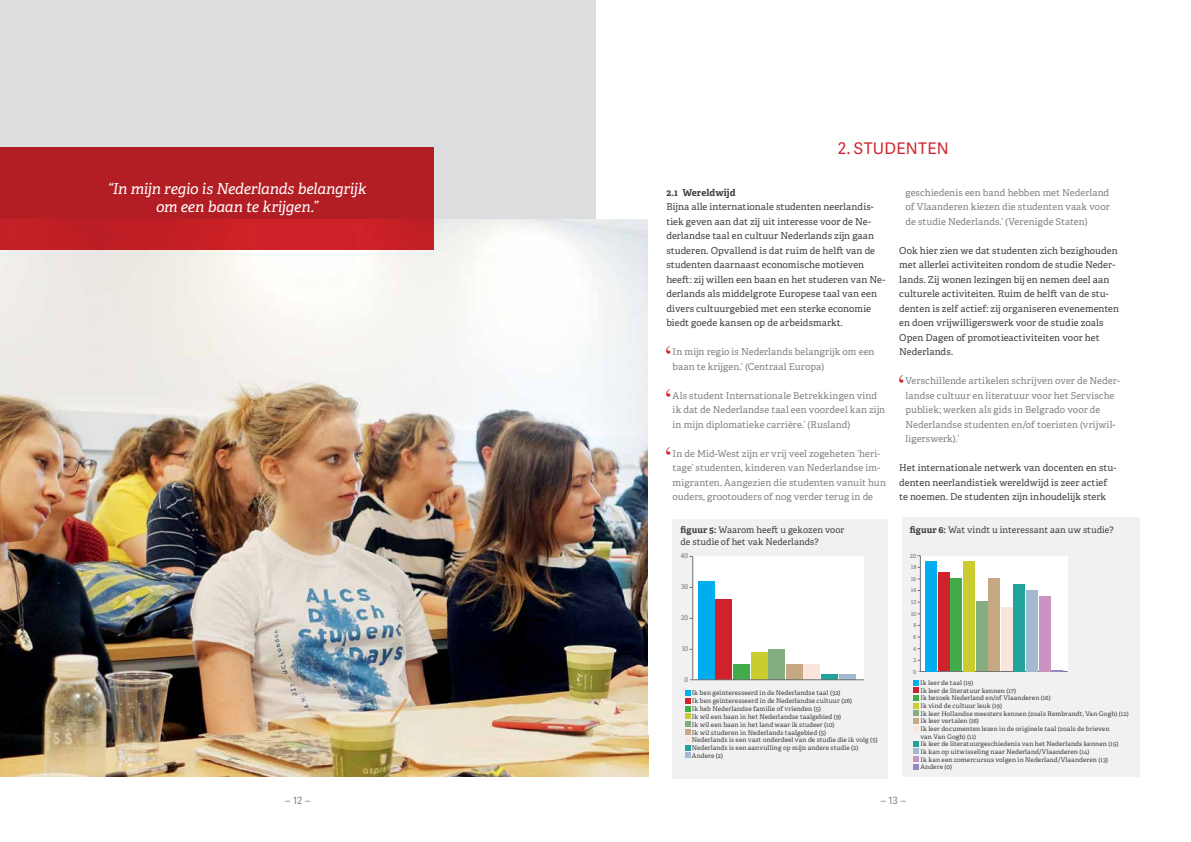
<style>
.page{position:relative;width:1191px;height:842px;background:#fff}
.page>*{position:absolute;margin:0;border:0;box-sizing:border-box;transform-origin:0 0}
.t1{font:29px "Times Ten";color:#d0222a}
.t2{font:16px "Adelle Sans";letter-spacing:.02em;color:#d0222a}
.t3{font:italic 15px/18px "Adelle PE";letter-spacing:-.015em;color:#fff;text-align:center}
.t4{font:10px "Adelle Sans";color:#808284}
.t5{font:9.5px/14.5px "Adelle PE";letter-spacing:.005em;color:#404042}
.t6{font:9.5px/14.5px "Adelle PE";letter-spacing:.005em;color:#808284}
.t7{font:700 9.5px "Adelle PE";color:#404042}
.t8{font:9px/12px "Adelle PE";letter-spacing:.005em;color:#404042}
.t9{font:6.5px/7.8px "Adelle PE";letter-spacing:.015em;color:#404042}
.t10{font:6.5px "Adelle PE";color:#6d6e71}
.t11{font:6.4px/7.7px "Adelle PE";letter-spacing:.015em;color:#404042}
.t12{font:5.5px/11.6px "Adelle PE";letter-spacing:.015em;color:#6d6e71;text-align:right}
.s1{font-weight:700}
</style>
<div class="page">
<div style="left:0;top:0;width:595px;height:777px;background:#dcddde"></div>
<img style="left:0;top:219px;width:648px;height:558px">
<svg style="left:0;top:147px;width:434px;height:102px;background:#b81d24"></svg>
<div style="left:672px;top:519px;width:215px;height:260px;background:#f1f1f2"></div>
<div style="left:692px;top:556px;width:172px;height:123px;background:#fff"></div>
<div style="left:698px;top:581px;width:17px;height:98px;background:#00aeef"></div>
<div style="left:715px;top:599px;width:17px;height:80px;background:#d0222a"></div>
<div style="left:733px;top:664px;width:17px;height:15px;background:#40ad49"></div>
<div style="left:750px;top:652px;width:17px;height:27px;background:#cbcc2f"></div>
<div style="left:768px;top:649px;width:17px;height:30px;background:#84ae7f"></div>
<div style="left:786px;top:664px;width:16px;height:15px;background:#c6a982"></div>
<div style="left:803px;top:664px;width:17px;height:15px;background:#f9e5dc"></div>
<div style="left:821px;top:674px;width:17px;height:5px;background:#21a29b"></div>
<div style="left:838px;top:674px;width:17px;height:5px;background:#a5b8d1"></div>
<svg style="left:685px;top:690px;width:5px;height:68px"></svg>
<hr style="left:690px;top:679px;width:174px;height:1px;background:#6d6e71">
<hr style="left:692px;top:556px;width:1px;height:123px;background:#6d6e71">
<div style="left:902px;top:517px;width:238px;height:260px;background:#f1f1f2"></div>
<svg style="left:913px;top:680px;width:6px;height:51px"></svg>
<svg style="left:913px;top:741px;width:6px;height:28px"></svg>
<div style="left:920px;top:556px;width:147px;height:115px;background:#fff"></div>
<hr style="left:918px;top:671px;width:149px;height:1px;background:#6d6e71">
<div style="left:925px;top:561px;width:11px;height:110px;background:#00aeef"></div>
<div style="left:937px;top:573px;width:12px;height:98px;background:#d0222a"></div>
<div style="left:950px;top:578px;width:12px;height:93px;background:#40ad49"></div>
<div style="left:963px;top:561px;width:11px;height:110px;background:#cbcc2f"></div>
<div style="left:975px;top:602px;width:12px;height:69px;background:#84ae7f"></div>
<div style="left:988px;top:578px;width:12px;height:93px;background:#c6a982"></div>
<div style="left:1001px;top:607px;width:11px;height:64px;background:#f9e5dc"></div>
<div style="left:1013px;top:584px;width:12px;height:87px;background:#21a29b"></div>
<div style="left:1026px;top:590px;width:11px;height:81px;background:#a5b8d1"></div>
<div style="left:1038px;top:596px;width:12px;height:75px;background:#c994c2"></div>
<hr style="left:920px;top:556px;width:1px;height:115px;background:#6d6e71">
<svg style="left:1051px;top:670px;width:12px;height:1px"></svg>
<h3 class="t3" style="left:108px;top:179px;width:260px">“In mijn regio is Nederlands belangrijk om een baan te krijgen.”</h3>
<h2 class="t2" style="left:837px;top:137px;width:112px">2. STUDENTEN</h2>
<p class="t7" style="left:666px;top:185px;width:71px">2.1 Wereldwijd</p>
<p class="t5" style="left:666px;top:199px;width:220px">Bijna alle internationale studenten neerlandis&shy;tiek geven aan dat zij uit interesse voor de Ne&shy;derlandse taal en cultuur Nederlands zijn gaan studeren. Opvallend is dat ruim de helft van de studenten daarnaast economische motieven heeft: zij willen een baan en het studeren van Ne&shy;derlands als middelgrote Europese taal van een divers cultuurgebied met een sterke economie biedt goede kansen op de arbeidsmarkt.</p>
<h1 class="t1" style="left:664px;top:338px;width:10px">‘</h1>
<p class="t6" style="left:672px;top:344px;width:203px">In mijn regio is Nederlands belangrijk om een baan te krijgen.’ (Centraal Europa)</p>
<h1 class="t1" style="left:664px;top:382px;width:10px">‘</h1>
<p class="t6" style="left:672px;top:387px;width:214px">Als student Internationale Betrekkingen vind ik dat de Nederlandse taal een voordeel kan zijn in mijn diplomatieke carrière.’ (Rusland)</p>
<h1 class="t1" style="left:664px;top:440px;width:10px">‘</h1>
<p class="t6" style="left:672px;top:445px;width:215px">In de Mid-West zijn er vrij veel zogeheten ‘heri&shy;tage’ studenten, kinderen van Nederlandse im&shy;migranten. Aangezien die studenten vanuit hun ouders, grootouders of nog verder terug in de</p>
<p class="t8" style="left:680px;top:524px;width:165px"><span class="s1">figuur 5:</span> Waarom heeft u gekozen voor de studie of het vak Nederlands?</p>
<p class="t10" style="left:680px;top:551px;width:9px">40</p>
<p class="t10" style="left:681px;top:582px;width:9px">30</p>
<p class="t10" style="left:681px;top:613px;width:9px">20</p>
<p class="t10" style="left:682px;top:644px;width:8px">10</p>
<p class="t10" style="left:684px;top:675px;width:5px">0</p>
<p class="t9" style="left:691px;top:689px;width:187px">Ik ben geïnteresseerd in de Nederlandse taal (32)<br>Ik ben geïnteresseerd in de Nederlandse cultuur (26)<br>Ik heb Nederlandse familie of vrienden (5)<br>Ik wil een baan in het Nederlandse taalgebied (9)<br>Ik wil een baan in het land waar ik studeer (10)<br>Ik wil studeren in Nederlands taalgebied (5)<br>Nederlands is een vast onderdeel van de studie die ik volg (5)<br>Nederlands is een aanvulling op mijn andere studie (2)<br>Andere (2)</p>
<p class="t6" style="left:905px;top:184px;width:206px;text-align:justify">geschiedenis een band hebben met Nederland of Vlaanderen kiezen die studenten vaak voor de studie Nederlands.’ (Verenigde Staten)</p>
<p class="t5" style="left:899px;top:242px;width:221px">Ook hier zien we dat studenten zich bezighouden met allerlei activiteiten rondom de studie Neder&shy;lands. Zij wonen lezingen bij en nemen deel aan culturele activiteiten. Ruim de helft van de stu&shy;denten is zelf actief: zij organiseren evenementen en doen vrijwilligerswerk voor de studie zoals Open Dagen of promotieactiviteiten voor het Nederlands.</p>
<h1 class="t1" style="left:897px;top:367px;width:10px">‘</h1>
<p class="t6" style="left:905px;top:373px;width:216px">Verschillende artikelen schrijven over de Neder&shy;landse cultuur en literatuur voor het Servische publiek; werken als gids in Belgrado voor de Nederlandse studenten en/of toeristen (vrijwil&shy;ligerswerk).’</p>
<p class="t5" style="left:899px;top:460px;width:219px">Het internationale netwerk van docenten en stu&shy;denten neerlandistiek wereldwijd is zeer actief te noemen. De studenten zijn inhoudelijk sterk</p>
<p class="t8" style="left:910px;top:524px;width:205px"><span class="s1">figuur 6:</span> Wat vindt u interessant aan uw studie?</p>
<p class="t12" style="left:910px;top:549px;width:8px">20<br>18<br>16<br>14<br>12<br>10<br>8<br>6<br>4<br>2<br>0</p>
<p class="t11" style="left:920px;top:679px;width:210px">Ik leer de taal (19)<br>Ik leer de literatuur kennen (17)<br>Ik bezoek Nederland en/of Vlaanderen (16)<br>Ik vind de cultuur leuk (19)<br>Ik leer Hollandse meesters kennen (zoals Rembrandt, Van Gogh) (12)<br>Ik leer vertalen (16)<br>Ik leer documenten lezen in de originele taal (zoals de brieven<br>van Van Gogh) (11)<br>Ik leer de literatuurgeschiedenis van het Nederlands kennen (15)<br>Ik kan op uitwisseling naar Nederland/Vlaanderen (14)<br>Ik kan een zomercursus volgen in Nederland/Vlaanderen (13)<br>Andere (0)</p>
<p class="t4" style="left:285px;top:793px;width:26px">– 12 –</p>
<p class="t4" style="left:880px;top:793px;width:27px">– 13 –</p>
</div>
